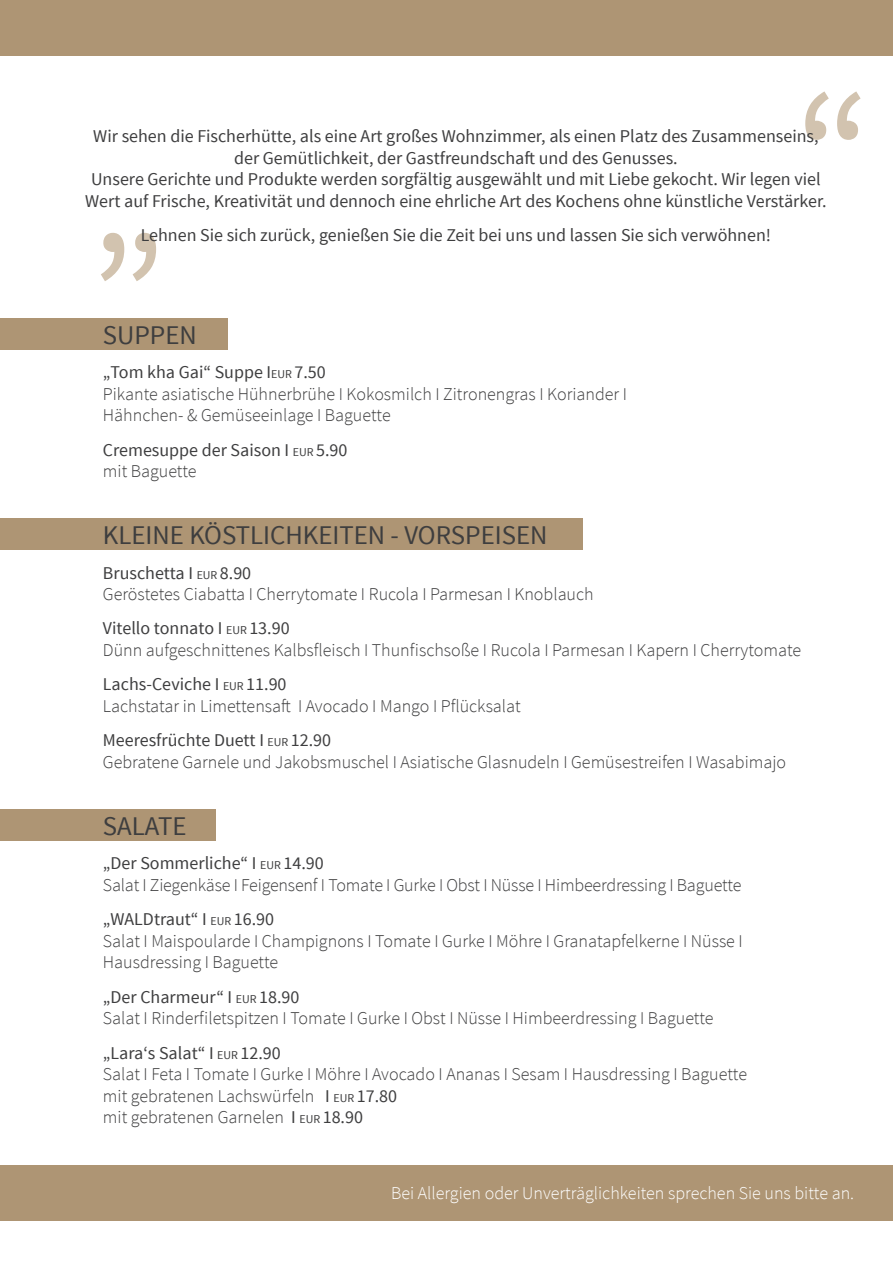
<style>
.page{position:relative;width:893px;height:1263px;background:#fff}
.page>*{position:absolute;margin:0;border:0;box-sizing:border-box;transform-origin:0 0}
.t1{font:27px "Source Sans Pro";color:#3e3e3f}
.t2{font:300 18px/21.6px "Source Sans Pro";color:#3e3e3f}
.t3{font:18px/21.6px "Source Sans Pro";color:#3e3e3f}
.t4{font:300 18px "Source Sans Pro";color:#fff}
.s1{font-weight:400}
.s2{font-weight:400;font-size:12px}
.s3{font-size:12px}
.s4{font-weight:300}
</style>
<div class="page">
<svg style="left:101px;top:233px;width:55px;height:48px"></svg>
<svg style="left:805px;top:91px;width:56px;height:49px"></svg>
<div style="left:0;top:319px;width:227px;height:31px;background:#ae9574"></div>
<div style="left:0;top:519px;width:583px;height:31px;background:#ae9574"></div>
<div style="left:0;top:810px;width:216px;height:31px;background:#ae9574"></div>
<div style="left:0;top:0;width:893px;height:55px;background:#ae9574"></div>
<div style="left:0;top:1165px;width:893px;height:56px;background:#ae9574"></div>
<p class="t3" style="left:85px;top:126px;width:743px;text-align:center">Wir sehen die Fischerhütte, als eine Art großes Wohnzimmer, als einen Platz des Zusammenseins, der Gemütlichkeit, der Gastfreundschaft und des Genusses.<br>Unsere Gerichte und Produkte werden sorgfältig ausgewählt und mit Liebe gekocht. Wir legen viel Wert auf Frische, Kreativität und dennoch eine ehrliche Art des Kochens ohne künstliche Verstärker.</p>
<p class="t3" style="left:141px;top:225px;width:632px">Lehnen Sie sich zurück, genießen Sie die Zeit bei uns und lassen Sie sich verwöhnen!</p>
<h1 class="t1" style="left:103px;top:318px;width:95px">SUPPEN</h1>
<p class="t2" style="left:103px;top:362px;width:526px"><span class="s1">„Tom kha Gai“ Suppe I</span><span class="s2">EUR</span> <span class="s1">7.50<br></span>Pikante asiatische Hühnerbrühe I Kokosmilch I Zitronengras I Koriander I<br>Hähnchen- &amp; Gemüseeinlage I Baguette</p>
<p class="t3" style="left:103px;top:439px;width:246px">Cremesuppe der Saison I <span class="s3">EUR</span> 5.90 <span class="s4">mit Baguette</span></p>
<h1 class="t1" style="left:103px;top:518px;width:446px">KLEINE KÖSTLICHKEITEN - VORSPEISEN</h1>
<p class="t2" style="left:103px;top:562px;width:492px"><span class="s1">Bruschetta I</span> <span class="s2">EUR</span> <span class="s1">8.90<br></span>Geröstetes Ciabatta I Cherrytomate I Rucola I Parmesan I Knoblauch</p>
<p class="t2" style="left:103px;top:618px;width:700px"><span class="s1">Vitello tonnato I</span> <span class="s2">EUR</span> <span class="s1">13.90<br></span>Dünn aufgeschnittenes Kalbsfleisch I Thunfischsoße I Rucola I Parmesan I Kapern I Cherrytomate</p>
<p class="t2" style="left:103px;top:674px;width:419px"><span class="s1">Lachs-Ceviche I</span> <span class="s2">EUR</span> <span class="s1">11.90<br></span>Lachstatar in Limettensaft I Avocado I Mango I Pflücksalat</p>
<p class="t2" style="left:103px;top:730px;width:685px"><span class="s1">Meeresfrüchte Duett I</span> <span class="s2">EUR</span> <span class="s1">12.90<br></span>Gebratene Garnele und Jakobsmuschel I Asiatische Glasnudeln I Gemüsestreifen I Wasabimajo</p>
<h1 class="t1" style="left:103px;top:809px;width:85px">SALATE</h1>
<p class="t2" style="left:103px;top:852px;width:640px"><span class="s1">„Der Sommerliche“ I</span> <span class="s2">EUR</span> <span class="s1">14.90<br></span>Salat I Ziegenkäse I Feigensenf I Tomate I Gurke I Obst I Nüsse I Himbeerdressing I Baguette</p>
<p class="t2" style="left:103px;top:908px;width:641px"><span class="s1">„WALDtraut“ I</span> <span class="s2">EUR</span> <span class="s1">16.90<br></span>Salat I Maispoularde I Champignons I Tomate I Gurke I Möhre I Granatapfelkerne I Nüsse I<br>Hausdressing I Baguette</p>
<p class="t2" style="left:103px;top:986px;width:612px"><span class="s1">„Der Charmeur“ I</span> <span class="s2">EUR</span> <span class="s1">18.90<br></span>Salat I Rinderfiletspitzen I Tomate I Gurke I Obst I Nüsse I Himbeerdressing I Baguette</p>
<p class="t2" style="left:103px;top:1042px;width:646px"><span class="s1">„Lara‘s Salat“ I</span> <span class="s2">EUR</span> <span class="s1">12.90<br></span>Salat I Feta I Tomate I Gurke I Möhre I Avocado I Ananas I Sesam I Hausdressing I Baguette mit gebratenen Lachswürfeln <span class="s1">I</span> <span class="s2">EUR</span> <span class="s1">17.80<br></span>mit gebratenen Garnelen <span class="s1">I</span> <span class="s2">EUR</span> <span class="s1">18.90</span></p>
<p class="t4" style="left:391px;top:1182px;width:464px">Bei Allergien oder Unverträglichkeiten sprechen Sie uns bitte an.</p>
</div>
